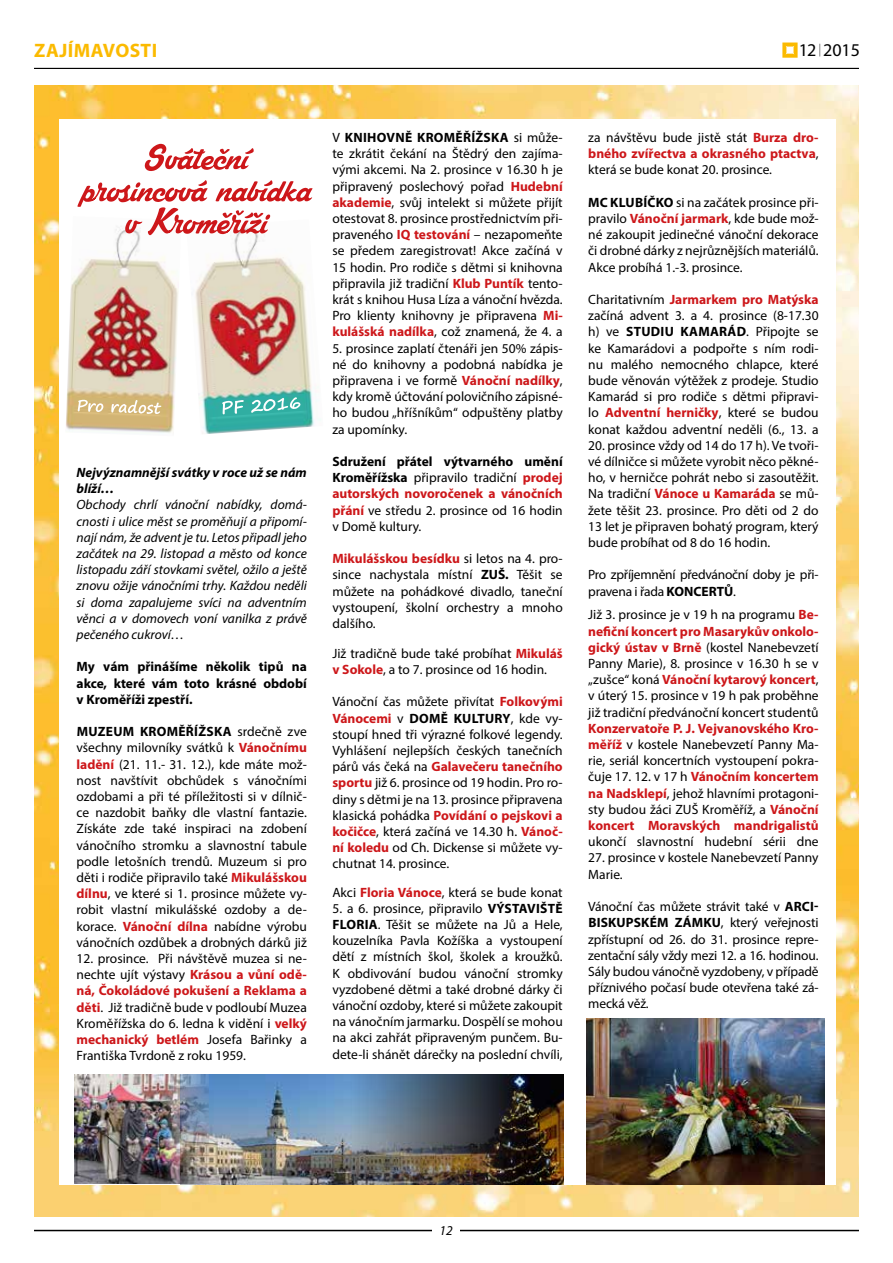
<style>
.page{position:relative;width:893px;height:1263px;background:#fff}
.page>*{position:absolute;margin:0;border:0;box-sizing:border-box;transform-origin:0 0}
.t1{font:700 19.5px "Myriad Pro";color:#fbba00}
.t2{font:18px "Myriad Pro";color:#000}
.t3{font:13.5px/16.2px "Myriad Pro";color:#000;text-align:justify}
.t4{font:italic 13.5px/16.2px "Myriad Pro";color:#000;text-align:justify}
.t5{font:700 13.5px/16.2px "Myriad Pro";color:#000;text-align:justify}
.t6{font:13.5px/16.2px "Myriad Pro";letter-spacing:-.02em;color:#000}
.t7{font:italic 700 13.5px/16.2px "Myriad Pro";color:#000}
.s1{font-weight:700;color:#cd171a}
.s2{font-weight:400}
.s3{font-weight:700}
</style>
<div class="page">
<img style="left:34px;top:85px;width:825px;height:1131px">
<div style="left:60px;top:119px;width:776px;height:1065px;background:#fff"></div>
<hr style="left:34px;top:1230px;width:825px;height:1px;background:#000">
<div style="left:433px;top:1225px;width:27px;height:10px;background:#fff"></div>
<hr style="left:34px;top:68px;width:825px;height:1px;background:#000">
<svg style="left:782px;top:43px;width:16px;height:15px"></svg>
<svg style="left:819px;top:44px;width:1px;height:12px"></svg>
<img style="left:587px;top:1018px;width:237px;height:166px">
<img style="left:520px;top:1075px;width:43px;height:109px">
<img style="left:181px;top:1075px;width:339px;height:109px">
<img style="left:74px;top:1075px;width:135px;height:108px">
<img style="left:66px;top:235px;width:113px;height:198px">
<svg style="left:78px;top:400px;width:83px;height:14px"></svg>
<img style="left:195px;top:235px;width:126px;height:199px">
<svg style="left:222px;top:397px;width:78px;height:17px"></svg>
<svg style="left:77px;top:180px;width:236px;height:55px"></svg>
<svg style="left:145px;top:144px;width:109px;height:27px"></svg>
<h1 class="t1" style="left:34px;top:38px;width:13px">zajímavosti</h1>
<h2 class="t2" style="left:799px;top:39px;width:63px">12 2015</h2>
<p class="t7" style="left:77px;top:464px;width:232px">Nejvýznamnější svátky v roce už se nám blíží…</p>
<p class="t4" style="left:77px;top:497px;width:232px">Obchody chrlí vánoční nabídky, domá&shy;cnosti i ulice měst se proměňují a připomí&shy;nají nám, že advent je tu. Letos připadl jeho začátek na 29. listopad a město od konce listopadu září stovkami světel, ožilo a ještě znovu ožije vánočními trhy. Každou neděli si doma zapalujeme svíci na adventním věnci a v domovech voní vanilka z právě pečeného cukroví…</p>
<p class="t5" style="left:77px;top:658px;width:232px">My vám přinášíme několik tipů na akce, které vám toto krásné období v Kroměříži zpestří.</p>
<p class="t5" style="left:77px;top:723px;width:22px">Muzeum</p>
<p class="t5" style="left:140px;top:723px;width:18px">Kroměřížska</p>
<p class="t3" style="left:77px;top:723px;width:232px;text-indent:161px">srdečně zve všechny milovníky svátků k <span class="s1">Vánočnímu ladění</span> (21. 11.- 31. 12.), kde máte mož&shy;nost navštívit obchůdek s vánočními ozdobami a při té příležitosti si v dílnič&shy;ce nazdobit baňky dle vlastní fantazie.<br>Získáte zde také inspiraci na zdobení vánočního stromku a slavnostní tabule podle letošních trendů. Muzeum si pro děti i rodiče připravilo také <span class="s1">Mikulášskou dílnu</span>, ve které si 1. prosince můžete vy&shy;robit vlastní mikulášské ozdoby a de&shy;korace. <span class="s1">Vánoční dílna</span> nabídne výrobu vánočních ozdůbek a drobných dárků již</p>
<p class="t3" style="left:77px;top:950px;width:232px">12. prosince. Při návštěvě muzea si ne&shy;nechte ujít výstavy <span class="s1">Krásou a vůní odě&shy;ná, Čokoládové pokušení a Reklama a děti</span>. Již tradičně bude v podloubí Muzea Kroměřížska do 6. ledna k vidění i <span class="s1">velký mechanický betlém</span> Josefa Bařinky a Františka Tvrdoně z roku 1959.</p>
<p class="t5" style="left:332px;top:129px;width:31px"><span class="s2">V</span> Knihovně</p>
<p class="t5" style="left:417px;top:129px;width:18px">Kroměřížska</p>
<p class="t3" style="left:332px;top:129px;width:232px;text-indent:181px">si může&shy;te zkrátit čekání na Štědrý den zajíma&shy;vými akcemi. Na 2. prosince v 16.30 h je připravený poslechový pořad <span class="s1">Hudební akademie</span>, svůj intelekt si můžete přijít otestovat 8. prosince prostřednictvím při&shy;praveného <span class="s1">IQ testování</span> – nezapomeňte se předem zaregistrovat! Akce začíná v 15 hodin. Pro rodiče s dětmi si knihovna připravila již tradiční <span class="s1">Klub Puntík</span> tento&shy;krát s knihou Husa Líza a vánoční hvězda.<br>Pro klienty knihovny je připravena <span class="s1">Mi&shy;kulášská nadílka</span>, což znamená, že 4. a</p>
<p class="t3" style="left:332px;top:340px;width:232px">5. prosince zaplatí čtenáři jen 50% zápis&shy;né do knihovny a podobná nabídka je připravena i ve formě <span class="s1">Vánoční nadílky</span>, kdy kromě účtování polovičního zápisné&shy;ho budou „hříšníkům“ odpuštěny platby za upomínky.</p>
<p class="t3" style="left:332px;top:453px;width:232px"><span class="s3">Sdružení přátel výtvarného umění Kroměřížska</span> připravilo tradiční <span class="s1">prodej autorských novoročenek a vánočních přání</span> ve středu 2. prosince od 16 hodin v Domě kultury.</p>
<p class="t3" style="left:332px;top:550px;width:232px"><span class="s1">Mikulášskou besídku</span> si letos na 4. pro&shy;since nachystala místní <span class="s3">ZUŠ.</span> Těšit se můžete na pohádkové divadlo, taneční vystoupení, školní orchestry a mnoho dalšího.</p>
<p class="t3" style="left:332px;top:645px;width:232px">Již tradičně bude také probíhat <span class="s1">Mikuláš v Sokole</span>, a to 7. prosince od 16 hodin.</p>
<p class="t3" style="left:332px;top:693px;width:232px">Vánoční čas můžete přivítat <span class="s1">Folkovými<br>Vánocemi</span> v <span class="s3">Domě</span></p>
<p class="t3" style="left:332px;top:710px;width:232px;text-indent:178px">, kde vy&shy;stoupí hned tři výrazné folkové legendy.<br>Vyhlášení nejlepších českých tanečních párů vás čeká na <span class="s1">Galavečeru tanečního sportu</span> již 6. prosince od 19 hodin. Pro ro&shy;diny s dětmi je na 13. prosince připravena klasická pohádka <span class="s1">Povídání o pejskovi a kočičce</span>, která začíná ve 14.30 h. <span class="s1">Vánoč&shy;ní koledu</span> od Ch. Dickense si můžete vy&shy;chutnat 14. prosince.</p>
<p class="t3" style="left:332px;top:884px;width:232px">Akci <span class="s1">Floria Vánoce</span>, která se bude konat</p>
<p class="t3" style="left:332px;top:900px;width:181px">5. a 6. prosince, připravilo <span class="s3">výstaviště<br>Floria</span></p>
<p class="t5" style="left:454px;top:709px;width:10px">kultury</p>
<p class="t3" style="left:332px;top:916px;width:232px;text-indent:46px">. Těšit se můžete na Jů a Hele, kouzelníka Pavla Kožíška a vystoupení dětí z místních škol, školek a kroužků.<br>K obdivování budou vánoční stromky vyzdobené dětmi a také drobné dárky či vánoční ozdoby, které si můžete zakoupit na vánočním jarmarku. Dospělí se mohou na akci zahřát připraveným punčem. Bu&shy;dete-li shánět dárečky na poslední chvíli,</p>
<p class="t3" style="left:588px;top:129px;width:232px">za návštěvu bude jistě stát <span class="s1">Burza dro&shy;bného zvířectva a okrasného ptactva</span>, která se bude konat 20. prosince.</p>
<p class="t5" style="left:588px;top:194px;width:40px">MC Klubíčko</p>
<p class="t3" style="left:588px;top:194px;width:232px;text-indent:88px">si na začátek prosince při&shy;pravilo <span class="s1">Vánoční jarmark</span>, kde bude mož&shy;né zakoupit jedinečné vánoční dekorace či drobné dárky z nejrůznějších materiálů.<br>Akce probíhá 1.-3. prosince.</p>
<p class="t3" style="left:588px;top:291px;width:232px">Charitativním <span class="s1">Jarmarkem pro Matýska </span>začíná advent 3. a 4. prosince (8-17.30 h) ve <span class="s3">studiu</span></p>
<p class="t5" style="left:680px;top:323px;width:20px">Kamarád</p>
<p class="t3" style="left:588px;top:323px;width:232px;text-indent:158px">. Připojte se ke Kamarádovi a podpořte s ním rodi&shy;nu malého nemocného chlapce, které bude věnován výtěžek z prodeje. Studio Kamarád si pro rodiče s dětmi připravi&shy;lo <span class="s1">Adventní herničky</span>, které se budou konat každou adventní neděli (6., 13. a</p>
<p class="t3" style="left:588px;top:437px;width:232px">20. prosince vždy od 14 do 17 h). Ve tvoři&shy;vé dílničce si můžete vyrobit něco pěkné&shy;ho, v herničce pohrát nebo si zasoutěžit.<br>Na tradiční <span class="s1">Vánoce u Kamaráda</span> se mů&shy;žete těšit 23. prosince. Pro děti od 2 do 13 let je připraven bohatý program, který bude probíhat od 8 do 16 hodin.</p>
<p class="t6" style="left:588px;top:566px;width:232px">Pro zpříjemnění předvánoční doby je při&shy;pravena i řada <span class="s3">koncert</span></p>
<p class="t3" style="left:588px;top:579px;width:232px;line-height:23.7px;text-indent:136px"><span class="s3">ů</span>.<br>Již 3. prosince je v 19 h na programu <span class="s1">Be-</span></p>
<p class="t3" style="left:588px;top:623px;width:232px"><span class="s1">nefiční koncert pro Masarykův onkolo&shy;gický ústav v Brně</span> (kostel Nanebevzetí Panny Marie), 8. prosince v 16.30 h se v „zušce“ koná <span class="s1">Vánoční kytarový koncert</span>, v úterý 15. prosince v 19 h pak proběhne již tradiční předvánoční koncert studentů</p>
<p class="t3" style="left:588px;top:720px;width:232px"><span class="s1">Konzervatoře P. J. Vejvanovského Kro&shy;měříž</span> v kostele Nanebevzetí Panny Ma&shy;rie, seriál koncertních vystoupení pokra&shy;čuje 17. 12. v 17 h <span class="s1">Vánočním koncertem na Nadsklepí</span>, jehož hlavními protagoni&shy;sty budou žáci ZUŠ Kroměříž, a <span class="s1">Vánoční koncert Moravských mandrigalistů</span></p>
<p class="t3" style="left:588px;top:833px;width:232px">ukončí slavnostní hudební sérii dne</p>
<p class="t3" style="left:588px;top:849px;width:232px">27. prosince v kostele Nanebevzetí Panny<br>Marie.</p>
<p class="t3" style="left:588px;top:898px;width:232px">Vánoční čas můžete strávit také v <span class="s3">Arci - biskupském</span></p>
<p class="t5" style="left:675px;top:914px;width:11px">zámku</p>
<p class="t3" style="left:588px;top:915px;width:232px;text-indent:133px">, který veřejnosti zpřístupní od 26. do 31. prosince repre&shy;zentační sály vždy mezi 12. a 16. hodinou.<br>Sály budou vánočně vyzdobeny, v případě příznivého počasí bude otevřena také zá&shy;mecká věž.</p>
<p class="t4" style="left:439px;top:1222px;width:15px">12</p>
</div>
